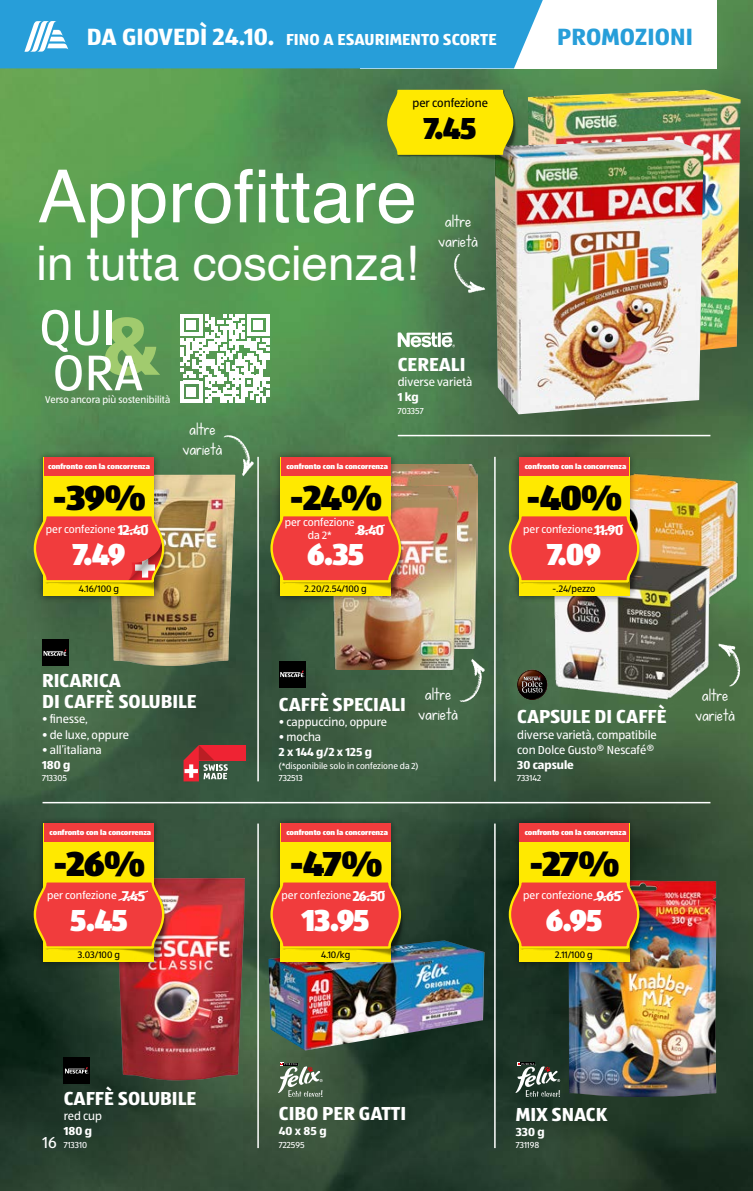
<style>
.page{position:relative;width:753px;height:1191px;background:#fff}
.page>*{position:absolute;margin:0;border:0;box-sizing:border-box;transform-origin:0 0}
.t1{font:700 84.9px "ALDISUEDOT";color:#a1cb6e}
.t2{font:73.35px "Helvetica";color:#fff}
.t3{font:51.9px "ALDISUEDOT";color:#fff}
.t4{font:47.7px "Helvetica";color:#fff}
.t5{font:900 36px "ALDISUEDOT";letter-spacing:-.025em;color:#000}
.t6{font:900 31.5px "ALDISUEDOT";letter-spacing:-.04em;color:#fff;scale:.95 1}
.t7{font:900 31.5px "ALDISUEDOT";color:#000;scale:.95 1}
.t8{font:700 24.3px "ALDISUEDOT";letter-spacing:.005em;color:#279ed9}
.t9{font:700 19.5px/21px "ALDISUEDOT";color:#fff}
.t10{font:17.25px/20.1px "KG Fall For You";color:#fff;text-align:center}
.t11{font:700 16.5px "ALDISUEDOT";letter-spacing:.005em;color:#fff}
.t12{font:16.5px "ALDISUEDOT";color:#fff}
.t13{font:700 14.7px "ALDISUEDOT";color:#fff;scale:.95 1}
.t14{font:12px/15px "ALDISUEDOT";color:#fff}
.t15{font:700 12px "ALDISUEDOT";color:#fff}
.t16{font:12px "ALDISUEDOT";color:#000}
.t17{font:11.1px "ALDISUEDOT";color:#fff}
.t18{font:10.05px "ALDISUEDOT";color:#fff}
.t19{font:9.75px "ALDISUEDOT";color:#000}
.t20{font:9px/12.9px "ALDISUEDOT";color:#fff}
.t21{font:900 7.5px "ALDISUEDOT";color:#fff}
.s1{font-size:24.3px}
.s2{font-weight:700;font-size:14.7px}
</style>
<div class="page">
<img style="left:0;top:0;width:753px;height:1191px">
<img style="left:116px;top:878px;width:129px;height:202px">
<img style="left:636px;top:454px;width:112px;height:167px">
<img style="left:551px;top:548px;width:161px;height:161px">
<img style="left:107px;top:474px;width:128px;height:192px">
<img style="left:402px;top:465px;width:75px;height:183px">
<img style="left:333px;top:486px;width:123px;height:183px">
<img style="left:528px;top:90px;width:212px;height:274px">
<img style="left:568px;top:880px;width:148px;height:217px">
<img style="left:494px;top:140px;width:209px;height:274px">
<img style="left:268px;top:940px;width:216px;height:110px">
<img style="left:387px;top:90px;width:130px;height:80px">
<svg style="left:387px;top:89px;width:126px;height:66px;background:#efde06"></svg>
<svg style="left:454px;top:253px;width:31px;height:40px"></svg>
<svg style="left:718px;top:643px;width:22px;height:43px"></svg>
<svg style="left:517px;top:669px;width:31px;height:32px"></svg>
<svg style="left:278px;top:1062px;width:45px;height:35px;background:#758571"></svg>
<svg style="left:515px;top:1062px;width:45px;height:35px;background:#59675e"></svg>
<svg style="left:398px;top:332px;width:57px;height:15px"></svg>
<div style="left:64px;top:1057px;width:26px;height:26px;background:#000"></div>
<svg style="left:65px;top:1067px;width:24px;height:6px"></svg>
<div style="left:511px;top:450px;width:125px;height:153px;background:#000;opacity:.5"></div>
<svg style="left:507px;top:457px;width:133px;height:138px;background:#e18727"></svg>
<div style="left:519px;top:457px;width:110px;height:19px;background:#f13c3d"></div>
<div style="left:279px;top:660px;width:27px;height:27px;background:#000"></div>
<svg style="left:280px;top:670px;width:25px;height:7px"></svg>
<div style="left:273px;top:450px;width:124px;height:153px;background:#000;opacity:.5"></div>
<svg style="left:269px;top:457px;width:133px;height:138px;background:#e38627"></svg>
<div style="left:281px;top:457px;width:109px;height:19px;background:#f13c3d"></div>
<svg style="left:222px;top:435px;width:32px;height:41px"></svg>
<svg style="left:458px;top:658px;width:27px;height:44px"></svg>
<div style="left:199px;top:745px;width:46px;height:15px;background:#ef2333"></div>
<svg style="left:183px;top:745px;width:45px;height:36px"></svg>
<div style="left:42px;top:640px;width:26px;height:26px;background:#000"></div>
<svg style="left:44px;top:649px;width:24px;height:7px"></svg>
<div style="left:37px;top:450px;width:124px;height:153px;background:#000;opacity:.5"></div>
<svg style="left:33px;top:457px;width:132px;height:138px;background:#e48c2a"></svg>
<div style="left:44px;top:457px;width:110px;height:19px;background:#f13c3d"></div>
<div style="left:511px;top:816px;width:125px;height:153px;background:#000;opacity:.5"></div>
<svg style="left:507px;top:823px;width:133px;height:138px;background:#d87f22"></svg>
<div style="left:519px;top:823px;width:110px;height:19px;background:#f13c3d"></div>
<div style="left:273px;top:816px;width:124px;height:153px;background:#000;opacity:.5"></div>
<svg style="left:269px;top:823px;width:133px;height:138px;background:#da8224"></svg>
<div style="left:281px;top:823px;width:109px;height:19px;background:#f13c3d"></div>
<hr style="left:43px;top:802px;width:667px;height:1px;background:#fff">
<hr style="left:398px;top:435px;width:312px;height:1px;background:#fff">
<hr style="left:257px;top:457px;width:2px;height:324px;background:#fff">
<hr style="left:257px;top:823px;width:2px;height:325px;background:#fff">
<hr style="left:494px;top:457px;width:1px;height:324px;background:#fff">
<hr style="left:494px;top:823px;width:1px;height:325px;background:#fff">
<div style="left:37px;top:816px;width:124px;height:153px;background:#000;opacity:.5"></div>
<svg style="left:33px;top:823px;width:132px;height:138px;background:#e08324"></svg>
<div style="left:44px;top:823px;width:110px;height:19px;background:#f13c3d"></div>
<svg style="left:181px;top:314px;width:88px;height:88px"></svg>
<div style="left:360px;top:0;width:356px;height:68px;background:#fff"></div>
<div style="left:0;top:0;width:543px;height:68px;background:#279ed9"></div>
<svg style="left:24px;top:21px;width:44px;height:31px"></svg>
<h3 class="t11" style="left:87px;top:29px;width:411px"><span class="s1">DA GIOVEDÌ 24.10.</span> FINO A ESAURIMENTO SCORTE</h3>
<h3 class="t8" style="left:557px;top:21px;width:137px">PROMOZIONI</h3>
<h3 class="t16" style="left:412px;top:95px;width:77px">per confezione</h3>
<h3 class="t7" style="left:424px;top:106px;width:57px">7.45</h3>
<h2 class="t2" style="left:38px;top:140px;width:381px">Approfittare</h2>
<h3 class="t4" style="left:36px;top:226px;width:383px">in tutta coscienza!</h3>
<h1 class="t1" style="left:103px;top:288px;width:58px">&amp;</h1>
<h3 class="t10" style="left:438px;top:211px;width:41px">altre varietà</h3>
<h3 class="t3" style="left:39px;top:294px;width:78px">QUI</h3>
<h3 class="t3" style="left:52px;top:339px;width:92px">ORA</h3>
<h3 class="t9" style="left:398px;top:353px;width:69px">CEREALI</h3>
<h3 class="t14" style="left:398px;top:374px;width:76px">diverse varietà</h3>
<h3 class="t15" style="left:398px;top:389px;width:22px">1 kg</h3>
<p class="t20" style="left:398px;top:404px;width:27px">703357</p>
<h3 class="t18" style="left:45px;top:393px;width:126px">Verso ancora più sostenibilità</h3>
<p class="t21" style="left:48px;top:461px;width:103px">confronto con la concorrenza</p>
<h3 class="t5" style="left:53px;top:472px;width:94px">-39%</h3>
<h3 class="t17" style="left:46px;top:522px;width:104px">per confezione <span class="s2">12.40</span></h3>
<h3 class="t6" style="left:73px;top:532px;width:57px">7.49</h3>
<h3 class="t19" style="left:79px;top:582px;width:42px">4.16/100 g</h3>
<h3 class="t10" style="left:183px;top:419px;width:41px">altre varietà</h3>
<h3 class="t9" style="left:42px;top:670px;width:156px">RICARICA<br>DI CAFFÈ SOLUBILE</h3>
<h3 class="t14" style="left:42px;top:711px;width:47px">• finesse,</h3>
<h3 class="t14" style="left:42px;top:726px;width:88px">• de luxe, oppure</h3>
<h3 class="t14" style="left:42px;top:741px;width:61px">• all’italiana</h3>
<h3 class="t15" style="left:42px;top:756px;width:30px">180 g</h3>
<p class="t20" style="left:42px;top:771px;width:26px">713305</p>
<p class="t21" style="left:50px;top:827px;width:103px">confronto con la concorrenza</p>
<h3 class="t5" style="left:53px;top:838px;width:93px">-26%</h3>
<h3 class="t17" style="left:47px;top:888px;width:100px">per confezione <span class="s2">7.45</span></h3>
<h3 class="t6" style="left:70px;top:898px;width:63px">5.45</h3>
<h3 class="t19" style="left:78px;top:948px;width:44px">3.03/100 g</h3>
<h3 class="t9" style="left:64px;top:1087px;width:134px">CAFFÈ SOLUBILE</h3>
<h3 class="t14" style="left:64px;top:1108px;width:40px">red cup</h3>
<h3 class="t15" style="left:64px;top:1123px;width:30px">180 g</h3>
<p class="t20" style="left:64px;top:1138px;width:25px">713310</p>
<h3 class="t12" style="left:43px;top:1132px;width:16px">16</h3>
<p class="t21" style="left:286px;top:461px;width:103px">confronto con la concorrenza</p>
<h3 class="t5" style="left:290px;top:472px;width:94px">-24%</h3>
<h3 class="t17" style="left:308px;top:528px;width:25px">da 2*</h3>
<h3 class="t13" style="left:357px;top:520px;width:30px">8.40</h3>
<h3 class="t17" style="left:285px;top:515px;width:71px">per confezione</h3>
<h3 class="t6" style="left:307px;top:532px;width:62px">6.35</h3>
<h3 class="t19" style="left:304px;top:582px;width:64px">2.20/2.54/100 g</h3>
<h3 class="t10" style="left:418px;top:684px;width:41px">altre varietà</h3>
<h3 class="t9" style="left:279px;top:693px;width:128px">CAFFÈ SPECIALI</h3>
<h3 class="t14" style="left:279px;top:713px;width:110px">• cappuccino, oppure</h3>
<h3 class="t14" style="left:279px;top:728px;width:44px">• mocha</h3>
<h3 class="t15" style="left:279px;top:743px;width:95px">2 x 144 g/2 x 125 g</h3>
<p class="t20" style="left:279px;top:758px;width:141px">(*disponibile solo in confezione da 2)<br>732513</p>
<p class="t21" style="left:286px;top:827px;width:103px">confronto con la concorrenza</p>
<h3 class="t5" style="left:290px;top:838px;width:94px">-47%</h3>
<h3 class="t17" style="left:281px;top:888px;width:105px">per confezione<span class="s2">26.50</span></h3>
<h3 class="t6" style="left:302px;top:898px;width:73px">13.95</h3>
<h3 class="t19" style="left:321px;top:948px;width:31px">4.10/kg</h3>
<h3 class="t9" style="left:279px;top:1102px;width:129px">CIBO PER GATTI</h3>
<h3 class="t15" style="left:279px;top:1123px;width:49px">40 x 85 g</h3>
<p class="t20" style="left:279px;top:1138px;width:27px">722595</p>
<p class="t21" style="left:524px;top:461px;width:103px">confronto con la concorrenza</p>
<h3 class="t5" style="left:526px;top:472px;width:97px">-40%</h3>
<h3 class="t17" style="left:523px;top:522px;width:102px">per confezione<span class="s2">11.90</span></h3>
<h3 class="t6" style="left:547px;top:532px;width:58px">7.09</h3>
<h3 class="t19" style="left:552px;top:582px;width:44px">-.24/pezzo</h3>
<h3 class="t9" style="left:517px;top:706px;width:151px">CAPSULE DI CAFFÈ</h3>
<h3 class="t14" style="left:517px;top:726px;width:141px">diverse varietà, compatibile con Dolce Gusto® Nescafé®</h3>
<h3 class="t15" style="left:517px;top:756px;width:58px">30 capsule</h3>
<p class="t20" style="left:517px;top:771px;width:26px">733142</p>
<p class="t21" style="left:524px;top:827px;width:103px">confronto con la concorrenza</p>
<h3 class="t5" style="left:529px;top:838px;width:91px">-27%</h3>
<h3 class="t17" style="left:523px;top:888px;width:100px">per confezione <span class="s2">9.65</span></h3>
<h3 class="t6" style="left:545px;top:898px;width:61px">6.95</h3>
<h3 class="t19" style="left:555px;top:948px;width:39px">2.11/100 g</h3>
<h3 class="t10" style="left:695px;top:685px;width:41px">altre varietà</h3>
<h3 class="t9" style="left:516px;top:1102px;width:93px">MIX SNACK</h3>
<h3 class="t15" style="left:516px;top:1123px;width:30px">330 g</h3>
<p class="t20" style="left:516px;top:1138px;width:25px">731198</p>
</div>
